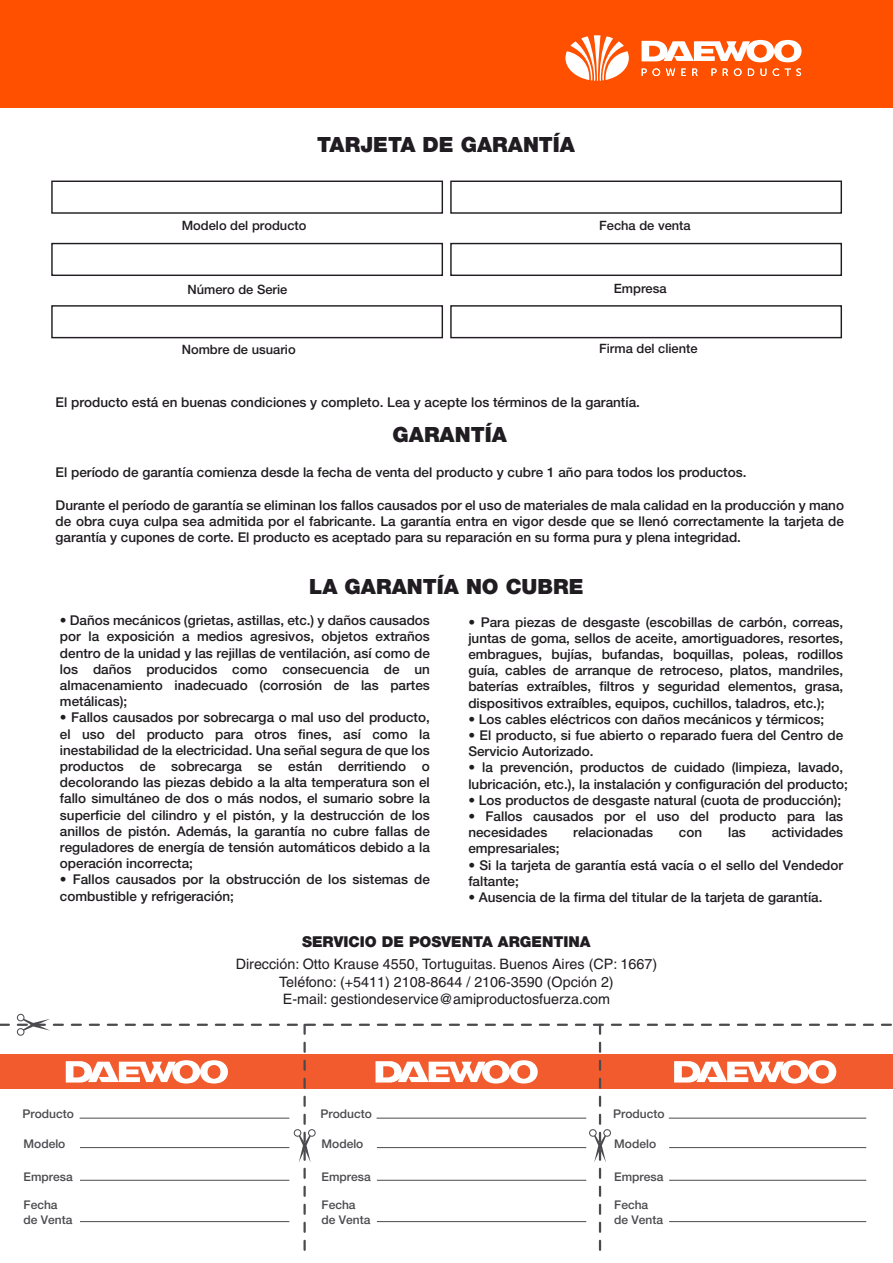
<style>
.page{position:relative;width:893px;height:1263px;background:#fff}
.page>*{position:absolute;margin:0;border:0;box-sizing:border-box;transform-origin:0 0}
.t1{font:900 21px "Helvetica Neue LT Std";color:#201c21}
.t2{font:900 15px "Helvetica Neue LT Std";color:#201c21}
.t3{font:14.4px/17.2px "Helvetica";color:#201c21;text-align:center}
.t4{font:500 13.5px/16.2px "Helvetica Neue LT Std";color:#201c21}
.t5{font:500 12.9px "Helvetica Neue LT Std";color:#201c21}
.t6{font:500 12px/14.4px "Helvetica Neue LT Std";color:#4b4a4e}
</style>
<div class="page">
<div style="left:51px;top:243px;width:392px;height:33px;background:#fff;border:1px solid #201c21"></div>
<div style="left:51px;top:305px;width:392px;height:33px;background:#fff;border:1px solid #201c21"></div>
<div style="left:51px;top:181px;width:392px;height:33px;background:#fff;border:1px solid #201c21"></div>
<div style="left:450px;top:243px;width:392px;height:33px;background:#fff;border:1px solid #201c21"></div>
<div style="left:450px;top:305px;width:392px;height:33px;background:#fff;border:1px solid #201c21"></div>
<div style="left:450px;top:181px;width:392px;height:33px;background:#fff;border:1px solid #201c21"></div>
<div style="left:0;top:0;width:893px;height:107px;background:#ff5000"></div>
<svg style="left:565px;top:35px;width:64px;height:46px"></svg>
<svg style="left:641px;top:40px;width:161px;height:22px"></svg>
<svg style="left:642px;top:68px;width:18px;height:8px"></svg>
<svg style="left:666px;top:69px;width:9px;height:7px"></svg>
<svg style="left:681px;top:69px;width:5px;height:7px"></svg>
<svg style="left:692px;top:69px;width:6px;height:7px"></svg>
<svg style="left:711px;top:69px;width:6px;height:7px"></svg>
<svg style="left:723px;top:69px;width:5px;height:7px"></svg>
<svg style="left:734px;top:68px;width:8px;height:8px"></svg>
<svg style="left:748px;top:69px;width:6px;height:7px"></svg>
<svg style="left:760px;top:69px;width:6px;height:7px"></svg>
<svg style="left:773px;top:68px;width:6px;height:8px"></svg>
<svg style="left:785px;top:68px;width:16px;height:8px"></svg>
<svg style="left:0;top:1014px;width:893px;height:237px"></svg>
<hr style="left:80px;top:1118px;width:209px;height:1px;background:#4b4a4e">
<hr style="left:80px;top:1147px;width:209px;height:1px;background:#4b4a4e">
<hr style="left:80px;top:1180px;width:209px;height:1px;background:#4b4a4e">
<hr style="left:80px;top:1221px;width:209px;height:1px;background:#4b4a4e">
<hr style="left:377px;top:1118px;width:209px;height:1px;background:#4b4a4e">
<hr style="left:377px;top:1147px;width:209px;height:1px;background:#4b4a4e">
<hr style="left:377px;top:1180px;width:209px;height:1px;background:#4b4a4e">
<hr style="left:377px;top:1221px;width:209px;height:1px;background:#4b4a4e">
<hr style="left:669px;top:1118px;width:197px;height:1px;background:#4b4a4e">
<hr style="left:669px;top:1147px;width:197px;height:1px;background:#4b4a4e">
<hr style="left:669px;top:1180px;width:197px;height:1px;background:#4b4a4e">
<hr style="left:669px;top:1221px;width:197px;height:1px;background:#4b4a4e">
<h1 class="t1" style="left:317px;top:132px;width:259px">TARJETA DE GARANTÍA</h1>
<p class="t5" style="left:182px;top:217px;width:126px">Modelo del producto</p>
<p class="t5" style="left:599px;top:217px;width:93px">Fecha de venta</p>
<p class="t5" style="left:187px;top:282px;width:101px">Número de Serie</p>
<p class="t5" style="left:614px;top:280px;width:54px">Empresa</p>
<p class="t5" style="left:182px;top:342px;width:115px">Nombre de usuario</p>
<p class="t5" style="left:599px;top:341px;width:100px">Firma del cliente</p>
<p class="t4" style="left:56px;top:394px;width:586px">El producto está en buenas condiciones y completo. Lea y acepte los términos de la garantía.</p>
<h1 class="t1" style="left:393px;top:422px;width:116px">GARANTÍA</h1>
<p class="t4" style="left:56px;top:464px;width:692px">El período de garantía comienza desde la fecha de venta del producto y cubre 1 año para todos los productos.</p>
<p class="t4" style="left:56px;top:497px;width:790px;text-align:justify">Durante el período de garantía se eliminan los fallos causados por el uso de materiales de mala calidad en la producción y mano de obra cuya culpa sea admitida por el fabricante. La garantía entra en vigor desde que se llenó correctamente la tarjeta de garantía y cupones de corte. El producto es aceptado para su reparación en su forma pura y plena integridad.</p>
<h1 class="t1" style="left:309px;top:574px;width:276px">LA GARANTÍA NO CUBRE</h1>
<p class="t4" style="left:60px;top:612px;width:371px;text-align:justify">• Daños mecánicos (grietas, astillas, etc.) y daños causados por la exposición a medios agresivos, objetos extraños dentro de la unidad y las rejillas de ventilación, así como de los daños producidos como consecuencia de un almacenamiento inadecuado (corrosión de las partes metálicas);</p>
<p class="t4" style="left:60px;top:709px;width:371px;text-align:justify">• Fallos causados por sobrecarga o mal uso del producto, el uso del producto para otros fines, así como la inestabilidad de la electricidad. Una señal segura de que los productos de sobrecarga se están derritiendo o decolorando las piezas debido a la alta temperatura son el fallo simultáneo de dos o más nodos, el sumario sobre la superficie del cilindro y el pistón, y la destrucción de los anillos de pistón. Además, la garantía no cubre fallas de reguladores de energía de tensión automáticos debido a la operación incorrecta;</p>
<p class="t4" style="left:60px;top:871px;width:371px">• Fallos causados por la obstrucción de los sistemas de combustible y refrigeración;</p>
<p class="t4" style="left:468px;top:613px;width:376px;text-align:justify">• Para piezas de desgaste (escobillas de carbón, correas, juntas de goma, sellos de aceite, amortiguadores, resortes, embragues, bujías, bufandas, boquillas, poleas, rodillos guía, cables de arranque de retroceso, platos, mandriles, baterías extraíbles, filtros y seguridad elementos, grasa, dispositivos extraíbles, equipos, cuchillos, taladros, etc.);</p>
<p class="t4" style="left:468px;top:711px;width:357px">• Los cables eléctricos con daños mecánicos y térmicos;</p>
<p class="t4" style="left:468px;top:727px;width:376px">• El producto, si fue abierto o reparado fuera del Centro de<br>Servicio Autorizado.</p>
<p class="t4" style="left:468px;top:759px;width:381px">• la prevención, productos de cuidado (limpieza, lavado, lubricación, etc.), la instalación y configuración del producto;</p>
<p class="t4" style="left:468px;top:792px;width:374px">• Los productos de desgaste natural (cuota de producción);</p>
<p class="t4" style="left:468px;top:808px;width:376px">• Fallos causados por el uso del producto para las necesidades</p>
<p class="t4" style="left:573px;top:824px;width:81px">relacionadas</p>
<p class="t4" style="left:679px;top:824px;width:25px">con</p>
<p class="t4" style="left:728px;top:824px;width:19px">las</p>
<p class="t4" style="left:772px;top:824px;width:73px">actividades</p>
<p class="t4" style="left:468px;top:840px;width:93px">empresariales;</p>
<p class="t4" style="left:468px;top:856px;width:376px">• Si la tarjeta de garantía está vacía o el sello del Vendedor faltante;</p>
<p class="t4" style="left:468px;top:889px;width:356px">• Ausencia de la firma del titular de la tarjeta de garantía.</p>
<p class="t2" style="left:302px;top:932px;width:290px">SERVICIO DE POSVENTA ARGENTINA</p>
<p class="t6" style="left:23px;top:1106px;width:53px">Producto</p>
<p class="t6" style="left:24px;top:1136px;width:43px">Modelo</p>
<p class="t6" style="left:24px;top:1169px;width:51px">Empresa</p>
<p class="t6" style="left:24px;top:1198px;width:50px">Fecha de Venta</p>
<p class="t3" style="left:236px;top:956px;width:423px">Dirección: Otto Krause 4550, Tortuguitas. Buenos Aires (CP: 1667)<br>Teléfono: (+5411) 2108-8644 / 2106-3590 (Opción 2)<br>E-mail: gestiondeservice@amiproductosfuerza.com</p>
<p class="t6" style="left:321px;top:1106px;width:53px">Producto</p>
<p class="t6" style="left:322px;top:1136px;width:43px">Modelo</p>
<p class="t6" style="left:322px;top:1169px;width:51px">Empresa</p>
<p class="t6" style="left:322px;top:1198px;width:50px">Fecha de Venta</p>
<p class="t6" style="left:613px;top:1106px;width:53px">Producto</p>
<p class="t6" style="left:614px;top:1136px;width:43px">Modelo</p>
<p class="t6" style="left:614px;top:1169px;width:51px">Empresa</p>
<p class="t6" style="left:614px;top:1198px;width:50px">Fecha de Venta</p>
</div>
